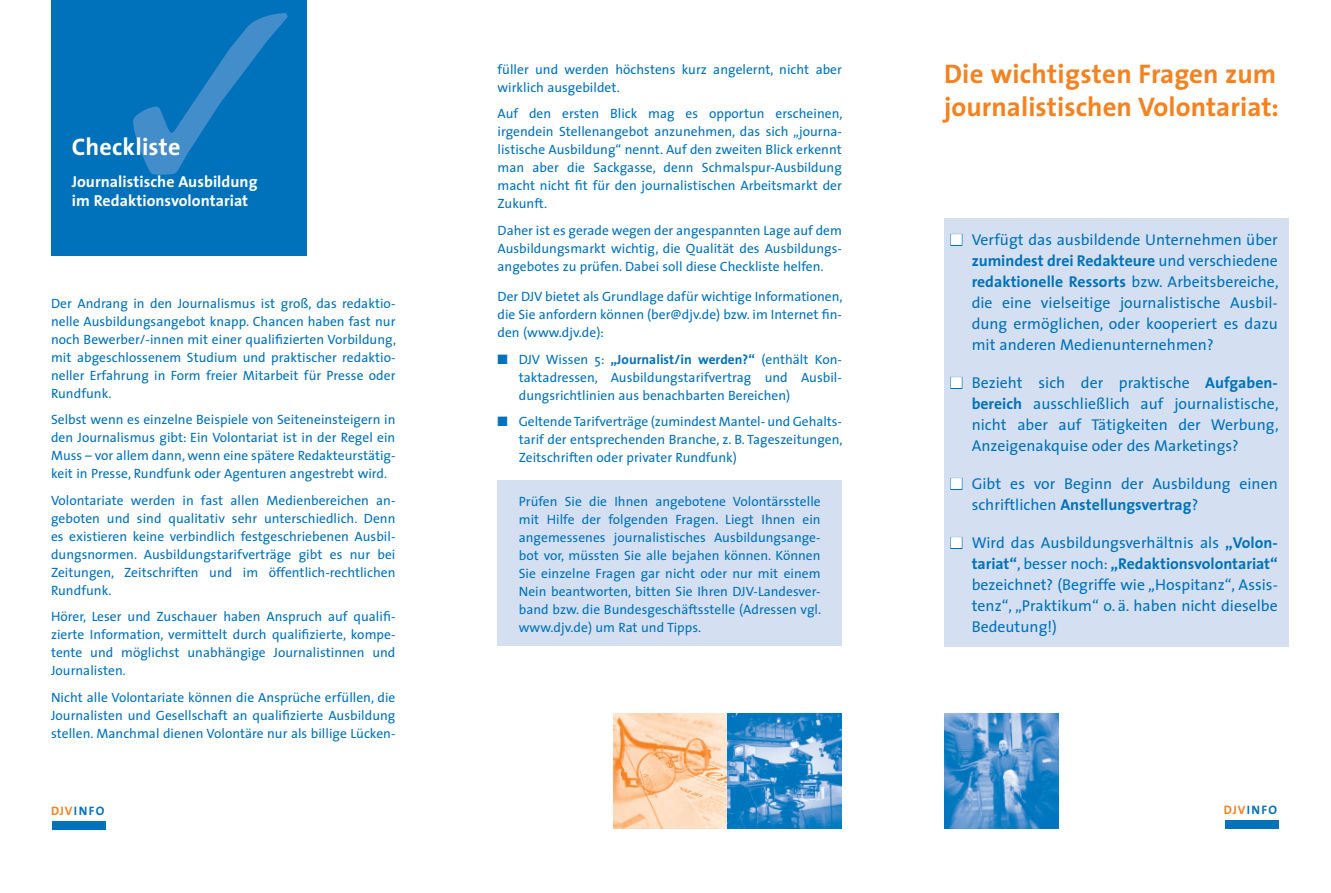
<style>
.page{position:relative;width:1331px;height:893px;background:#fff}
.page>*{position:absolute;margin:0;border:0;box-sizing:border-box;transform-origin:0 0}
.t1{font:700 27px/33px "The Sans";color:#f58220}
.t2{font:700 24.15px "The Sans";letter-spacing:.005em;color:#fff}
.t3{font:700 15.9px/19.2px "The Sans";color:#fff}
.t4{font:15.75px/21px "The Sans";color:#0072bc;text-align:justify}
.t5{font:13.5px/18px "The Sans";color:#0072bc;text-align:justify}
.t6{font:700 12.3px "The Sans";letter-spacing:.1em;color:#0072bc}
.s1{font-weight:700}
.s2{color:#f58220}
</style>
<div class="page">
<div style="left:497px;top:480px;width:345px;height:166px;background:#d4e0f1"></div>
<img style="left:613px;top:714px;width:229px;height:114px">
<div style="left:944px;top:218px;width:344px;height:428px;background:#d4e0f1"></div>
<div style="left:52px;top:821px;width:54px;height:8px;background:#0072bc"></div>
<div style="left:1225px;top:820px;width:54px;height:9px;background:#0072bc"></div>
<div style="left:51px;top:0;width:255px;height:255px;background:#0072bc"></div>
<img style="left:944px;top:714px;width:115px;height:114px">
<h2 class="t2" style="left:72px;top:135px;width:110px">Checkliste</h2>
<p class="t3" style="left:72px;top:173px;width:187px">Journalistische Ausbildung im Redaktionsvolontariat</p>
<p class="t5" style="left:51px;top:295px;width:347px">Der Andrang in den Journalismus ist groß, das redaktio&shy;nelle Ausbildungsangebot knapp. Chancen haben fast nur noch Bewerber/-innen mit einer qualifizierten Vorbildung, mit abgeschlossenem Studium und praktischer redaktio&shy;neller Erfahrung in Form freier Mitarbeit für Presse oder Rundfunk.</p>
<p class="t5" style="left:51px;top:412px;width:346px">Selbst wenn es einzelne Beispiele von Seiteneinsteigern in den Journalismus gibt: Ein Volontariat ist in der Regel ein Muss – vor allem dann, wenn eine spätere Redakteurstätig&shy;keit in Presse, Rundfunk oder Agenturen angestrebt wird.</p>
<p class="t5" style="left:51px;top:492px;width:346px">Volontariate werden in fast allen Medienbereichen an&shy;geboten und sind qualitativ sehr unterschiedlich. Denn es existieren keine verbindlich festgeschriebenen Ausbil&shy;dungsnormen. Ausbildungstarifverträge gibt es nur bei Zeitungen, Zeitschriften und im öffentlich-rechtlichen Rundfunk.</p>
<p class="t5" style="left:51px;top:609px;width:346px">Hörer, Leser und Zuschauer haben Anspruch auf qualifi&shy;zierte Information, vermittelt durch qualifizierte, kompe&shy;tente und möglichst unabhängige Journalistinnen und Journalisten.</p>
<p class="t5" style="left:51px;top:689px;width:346px">Nicht alle Volontariate können die Ansprüche erfüllen, die Journalisten und Gesellschaft an qualifizierte Ausbildung stellen. Manchmal dienen Volontäre nur als billige Lücken-</p>
<p class="t5" style="left:497px;top:61px;width:346px">füller und werden höchstens kurz angelernt, nicht aber wirklich ausgebildet.</p>
<p class="t5" style="left:497px;top:106px;width:347px">Auf den ersten Blick mag es opportun erscheinen, irgendein Stellenangebot anzunehmen, das sich „journa&shy;listische Ausbildung“ nennt. Auf den zweiten Blick erkennt man aber die Sackgasse, denn Schmalspur-Ausbildung macht nicht fit für den journalistischen Arbeitsmarkt der Zukunft.</p>
<p class="t5" style="left:497px;top:222px;width:346px">Daher ist es gerade wegen der angespannten Lage auf dem Ausbildungsmarkt wichtig, die Qualität des Ausbildungs&shy;angebotes zu prüfen. Dabei soll diese Checkliste helfen.</p>
<p class="t5" style="left:497px;top:289px;width:347px">Der DJV bietet als Grundlage dafür wichtige Informa tionen, die Sie anfordern können (ber@djv.de) bzw. im Internet fin&shy;den (www.djv.de):</p>
<p class="t5" style="left:519px;top:351px;width:325px;text-indent:-21px">■ DJV Wissen 5: <span class="s1">„Journalist/in werden?“</span> (enthält Kon&shy;taktadressen, Ausbildungstarifvertrag und Ausbil&shy;dungsrichtlinien aus benachbarten Bereichen)</p>
<p class="t5" style="left:519px;top:414px;width:325px;text-indent:-21px">■ Geltende Tarifverträge (zumindest Mantel- und Gehalts&shy;tarif der entsprechenden Branche, z. B. Tageszeitungen, Zeitschriften oder privater Rundfunk)</p>
<p class="t5" style="left:519px;top:494px;width:304px">Prüfen Sie die Ihnen angebotene Volontärsstelle mit Hilfe der folgenden Fragen. Liegt Ihnen ein angemessenes journalistisches Ausbildungsange&shy;bot vor, müssten Sie alle bejahen können. Können Sie einzelne Fragen gar nicht oder nur mit einem Nein beantworten, bitten Sie Ihren DJV-Landesver&shy;band bzw. die Bundes geschäftsstelle (Adressen vgl. www.djv.de) um Rat und Tipps.</p>
<h1 class="t1" style="left:944px;top:59px;width:336px">Die wichtigsten Fragen zum journalistischen Volontariat:</h1>
<p class="t4" style="left:972px;top:231px;width:308px;text-indent:-21px">■ Verfügt das ausbildende Unternehmen über <span class="s1">zumindest drei Redakteure</span> und verschiedene <span class="s1">redaktionelle Ressorts</span> bzw. Arbeitsbereiche, die eine vielseitige journalistische Ausbil&shy;dung ermöglichen, oder ko operiert es dazu mit anderen Medien unternehmen?</p>
<p class="t4" style="left:972px;top:374px;width:308px;text-indent:-21px">■ Bezieht sich der praktische <span class="s1">Aufgaben&shy;bereich</span> ausschließlich auf journalistische, nicht aber auf Tätigkeiten der Werbung, Anzeigenakquise oder des Marketings?</p>
<p class="t4" style="left:972px;top:475px;width:308px;text-indent:-21px">■ Gibt es vor Beginn der Ausbildung einen schriftlichen <span class="s1">Anstellungsvertrag</span>?</p>
<p class="t4" style="left:972px;top:534px;width:308px;text-indent:-21px">■ Wird das Ausbildungsverhältnis als <span class="s1">„Volon&shy;tariat“</span>, besser noch: <span class="s1">„Redaktionsvolon tariat“ </span>bezeichnet? (Begriffe wie „Hospitanz“, Assis&shy;tenz“, „Praktikum“ o. ä. haben nicht dieselbe Bedeutung!)</p>
<p class="t6" style="left:51px;top:804px;width:55px"><span class="s2">DJV</span>INFO</p>
<p class="t6" style="left:1224px;top:804px;width:55px"><span class="s2">DJV</span>INFO</p>
</div>
